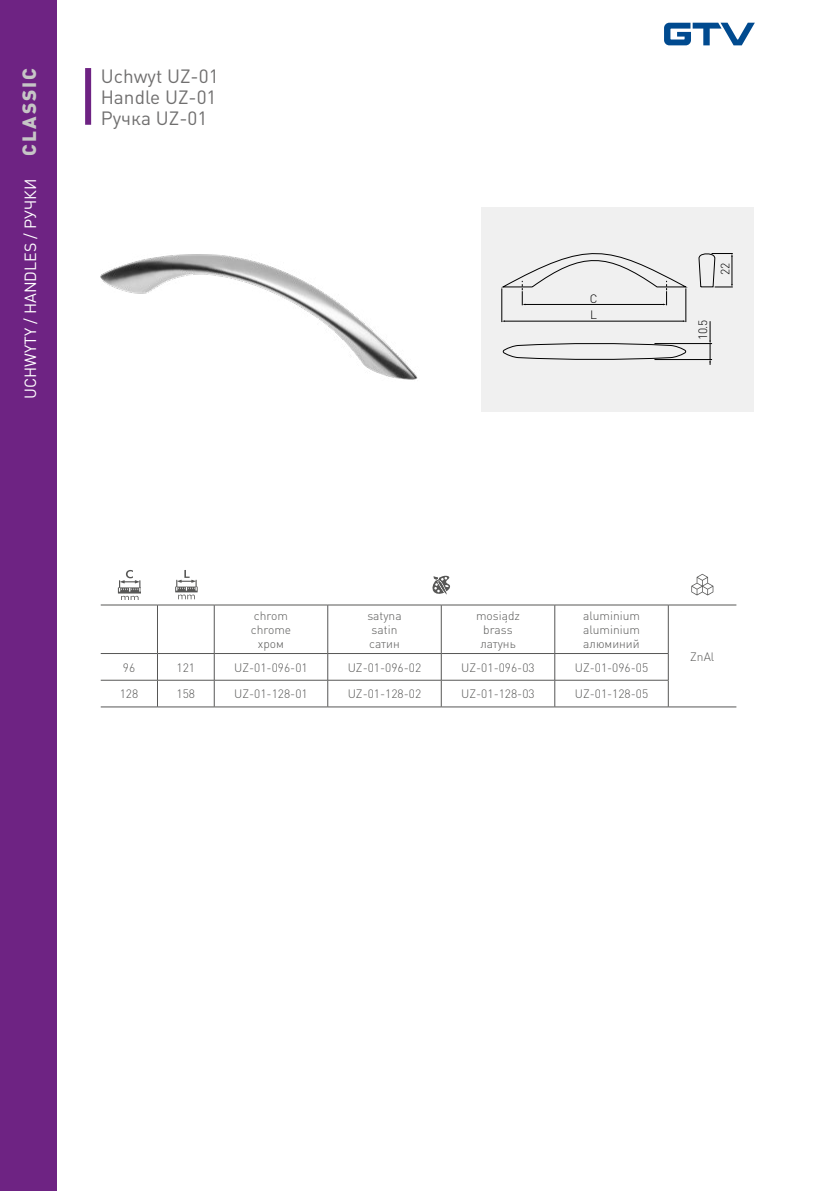
<style>
.page{position:relative;width:840px;height:1191px;background:#fff}
.page>*{position:absolute;margin:0;border:0;box-sizing:border-box;transform-origin:0 0}
.t1{font:19px/21px "DIN Pro";color:#706f6f;text-align:justify}
.t2{font:16px "DIN Pro";color:#fff}
.t3{font:300 12px/14px "DIN Pro";color:#575756;text-align:center}
.t4{font:300 12px/16.2px "DIN Pro";color:#000}
.s1{font-weight:900;font-size:19px;color:#c6c6c6}
</style>
<div class="page">
<div style="left:480px;top:207px;width:273px;height:204px;background:#f0f0f0"></div>
<img style="left:100px;top:254px;width:318px;height:126px">
<div style="left:85px;top:68px;width:6px;height:57px;background:#6e2383"></div>
<div style="left:0;top:0;width:57px;height:1191px;background:#6e2383"></div>
<hr style="left:327px;top:605px;width:1px;height:48px;background:#575756">
<hr style="left:440px;top:605px;width:1px;height:48px;background:#575756">
<svg style="left:327px;top:654px;width:1px;height:52px"></svg>
<svg style="left:440px;top:654px;width:1px;height:52px"></svg>
<hr style="left:554px;top:605px;width:1px;height:48px;background:#575756">
<hr style="left:101px;top:653px;width:56px;height:1px;background:#575756">
<hr style="left:157px;top:653px;width:57px;height:1px;background:#575756">
<hr style="left:101px;top:680px;width:56px;height:1px;background:#575756">
<hr style="left:157px;top:680px;width:57px;height:1px;background:#575756">
<hr style="left:214px;top:680px;width:113px;height:1px;background:#575756">
<hr style="left:327px;top:680px;width:114px;height:1px;background:#575756">
<hr style="left:441px;top:680px;width:113px;height:1px;background:#575756">
<hr style="left:554px;top:680px;width:114px;height:1px;background:#575756">
<svg style="left:554px;top:654px;width:1px;height:52px"></svg>
<hr style="left:214px;top:706px;width:113px;height:1px;background:#575756">
<hr style="left:327px;top:706px;width:114px;height:1px;background:#575756">
<hr style="left:441px;top:706px;width:113px;height:1px;background:#575756">
<hr style="left:554px;top:706px;width:114px;height:1px;background:#575756">
<svg style="left:214px;top:654px;width:1px;height:52px"></svg>
<hr style="left:157px;top:706px;width:57px;height:1px;background:#575756">
<hr style="left:157px;top:605px;width:1px;height:48px;background:#575756">
<svg style="left:157px;top:654px;width:1px;height:52px"></svg>
<hr style="left:101px;top:706px;width:56px;height:1px;background:#575756">
<svg style="left:667px;top:654px;width:1px;height:52px"></svg>
<hr style="left:668px;top:706px;width:68px;height:1px;background:#575756">
<hr style="left:101px;top:604px;width:56px;height:1px;background:#575756">
<hr style="left:157px;top:604px;width:57px;height:1px;background:#575756">
<hr style="left:668px;top:604px;width:68px;height:1px;background:#575756">
<hr style="left:214px;top:604px;width:113px;height:1px;background:#575756">
<hr style="left:214px;top:605px;width:1px;height:48px;background:#575756">
<hr style="left:327px;top:604px;width:114px;height:1px;background:#575756">
<hr style="left:441px;top:604px;width:113px;height:1px;background:#575756">
<hr style="left:554px;top:604px;width:114px;height:1px;background:#575756">
<hr style="left:667px;top:605px;width:1px;height:48px;background:#575756">
<hr style="left:214px;top:653px;width:113px;height:1px;background:#575756">
<hr style="left:327px;top:653px;width:114px;height:1px;background:#575756">
<hr style="left:441px;top:653px;width:113px;height:1px;background:#575756">
<hr style="left:554px;top:653px;width:114px;height:1px;background:#575756">
<svg style="left:118px;top:570px;width:23px;height:29px"></svg>
<svg style="left:175px;top:570px;width:22px;height:29px"></svg>
<svg style="left:432px;top:575px;width:18px;height:19px"></svg>
<svg style="left:691px;top:574px;width:22px;height:21px"></svg>
<svg style="left:501px;top:253px;width:231px;height:112px"></svg>
<svg style="left:664px;top:23px;width:90px;height:22px"></svg>
<h2 class="t2" style="left:19px;top:399px;width:332px;rotate:-90deg">UCHWYTY / HANDLES / РУЧКИ <span class="s1">CLASSIC</span></h2>
<h1 class="t1" style="left:101px;top:65px;width:119px">Uchwyt UZ-01<br>Handle UZ-01<br>Ручка UZ-01</h1>
<p class="t4" style="left:589px;top:290px;width:9px">C<br>L</p>
<p class="t4" style="left:716px;top:274px;width:13px;rotate:-90deg">22</p>
<p class="t4" style="left:694px;top:340px;width:21px;rotate:-90deg">10.5</p>
<p class="t3" style="left:251px;top:608px;width:42px">chrom chrome хром</p>
<p class="t3" style="left:367px;top:608px;width:36px;text-align:left">satyna satin сатин</p>
<p class="t3" style="left:476px;top:608px;width:45px">mosiądz brass латунь</p>
<p class="t3" style="left:582px;top:608px;width:58px;text-align:justify">aluminium aluminium алюминий</p>
<p class="t3" style="left:123px;top:659px;width:14px">96</p>
<p class="t3" style="left:176px;top:659px;width:20px">121</p>
<p class="t3" style="left:234px;top:659px;width:75px">UZ-01-096-01</p>
<p class="t3" style="left:347px;top:659px;width:75px">UZ-01-096-02</p>
<p class="t3" style="left:461px;top:659px;width:75px">UZ-01-096-03</p>
<p class="t3" style="left:574px;top:659px;width:75px">UZ-01-096-05</p>
<p class="t3" style="left:120px;top:686px;width:20px">128</p>
<p class="t3" style="left:176px;top:686px;width:20px">158</p>
<p class="t3" style="left:234px;top:686px;width:75px">UZ-01-128-01</p>
<p class="t3" style="left:347px;top:686px;width:75px">UZ-01-128-02</p>
<p class="t3" style="left:461px;top:686px;width:75px">UZ-01-128-03</p>
<p class="t3" style="left:574px;top:686px;width:75px">UZ-01-128-05</p>
<p class="t3" style="left:689px;top:649px;width:26px">ZnAl</p>
</div>
